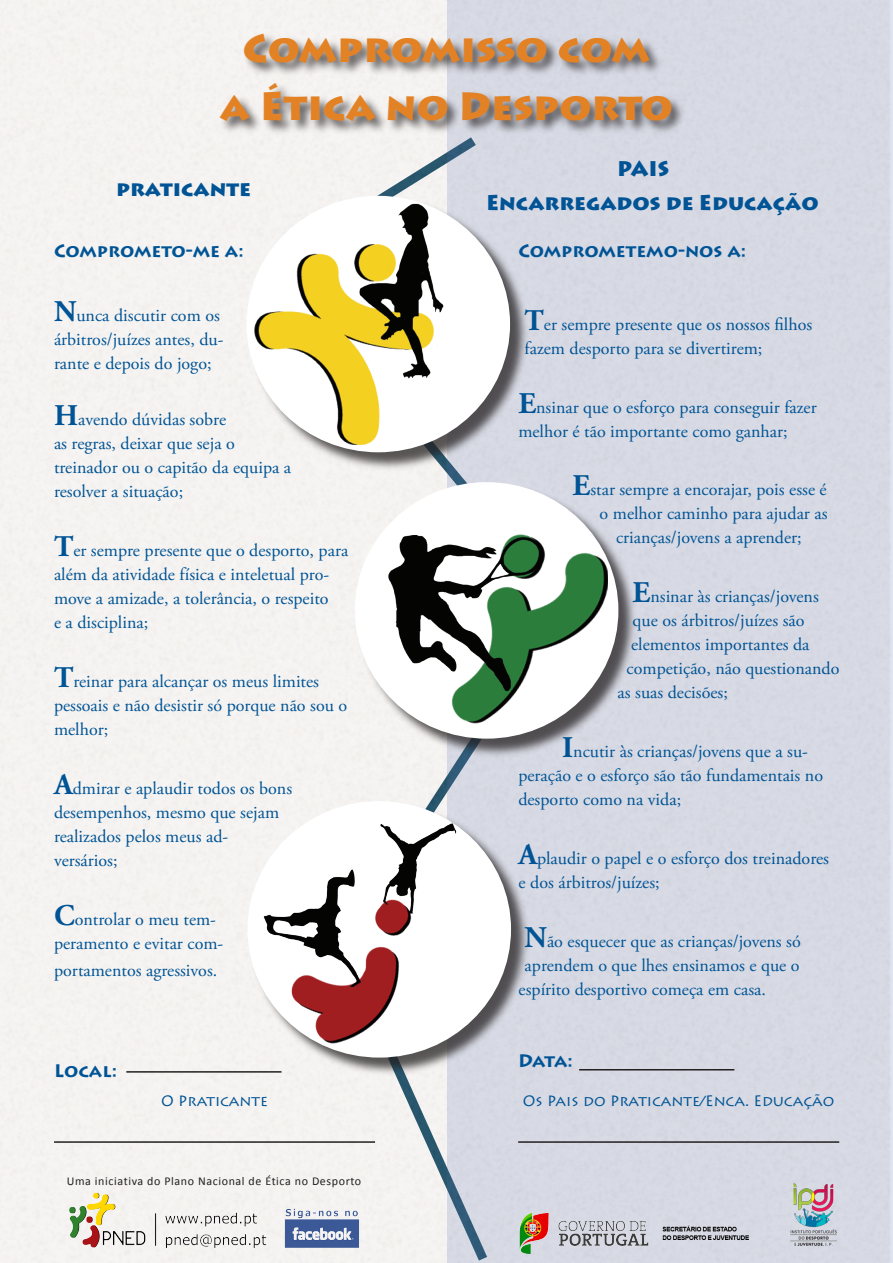
<style>
.page{position:relative;width:893px;height:1263px;background:#fff}
.page>*{position:absolute;margin:0;border:0;box-sizing:border-box;transform-origin:0 0}
.Document_Title{font:900 39px "Lithos Pro";color:#e38225}
.Head_2{font:900 21px "Lithos Pro";color:#005495}
.Body{font:18px/24px "Adobe Garamond Pro";color:#005495}
.Head_2-2{font:700 18px "Lithos Pro";color:#005495}
.Address_1{font:700 18px "Lithos Pro";letter-spacing:-.005em;color:#005495}
.Address_2{font:15px "Lithos Pro";color:#005495}
.t1{font:12px "Calibri";letter-spacing:.05em;color:#231f20}
.s1{font-weight:700;font-size:30px}
</style>
<div class="page">
<img style="left:0;top:0;width:893px;height:1263px">
<div style="left:248px;top:197px;width:282px;height:275px;background:#231f20;opacity:.75"></div>
<div style="left:246px;top:196px;width:264px;height:256px;background:#fff;border-radius:50%"></div>
<div style="left:356px;top:484px;width:283px;height:274px;background:#231f20;opacity:.75"></div>
<div style="left:355px;top:482px;width:263px;height:257px;background:#fff;border-radius:50%"></div>
<div style="left:249px;top:802px;width:282px;height:275px;background:#231f20;opacity:.75"></div>
<div style="left:247px;top:801px;width:264px;height:256px;background:#fff;border-radius:50%"></div>
<div style="left:218px;top:32px;width:469px;height:105px;background:#231f20;opacity:.75"></div>
<hr style="left:54px;top:1141px;width:321px;height:2px;background:#231f20">
<hr style="left:518px;top:1141px;width:321px;height:2px;background:#231f20">
<hr style="left:126px;top:1071px;width:155px;height:1px;background:#231f20">
<hr style="left:579px;top:1069px;width:155px;height:1px;background:#231f20">
<img style="left:789px;top:1182px;width:50px;height:66px">
<img style="left:518px;top:1210px;width:233px;height:45px">
<img style="left:67px;top:1192px;width:295px;height:58px">
<img style="left:245px;top:191px;width:201px;height:258px">
<img style="left:381px;top:526px;width:226px;height:200px">
<img style="left:263px;top:819px;width:197px;height:230px">
<p class="Document_Title" style="left:243px;top:24px;width:408px">Compromisso com</p>
<p class="Document_Title" style="left:220px;top:82px;width:455px">a Ética no Desporto</p>
<p class="Head_2" style="left:116px;top:175px;width:137px">praticante</p>
<p class="Head_2-2" style="left:54px;top:240px;width:191px">Comprometo-me a:</p>
<p class="Body" style="left:54px;top:304px;width:171px"><span class="s1">N</span>unca discutir com os árbitros/juízes antes, du&shy;rante e depois do jogo;</p>
<p class="Body" style="left:54px;top:408px;width:239px"><span class="s1">H</span>avendo dúvidas sobre<br>as regras, deixar que seja o treinador ou o capitão da equipa a resolver a situação;</p>
<p class="Body" style="left:54px;top:539px;width:296px"><span class="s1">T</span>er sempre presente que o desporto, para além da atividade física e inteletual pro&shy;move a amizade, a tolerância, o respeito<br>e a disciplina;</p>
<p class="Body" style="left:54px;top:670px;width:295px"><span class="s1">T</span>reinar para alcançar os meus limites pessoais e não desistir só porque não sou o melhor;</p>
<p class="Body" style="left:54px;top:777px;width:240px"><span class="s1">A</span>dmirar e aplaudir todos os bons desempenhos, mesmo que sejam realizados pelos meus ad&shy;versários;</p>
<p class="Body" style="left:54px;top:907px;width:171px"><span class="s1">C</span>ontrolar o meu tem&shy;peramento e evitar com-</p>
<p class="Body" style="left:54px;top:958px;width:165px">portamentos agressivos.</p>
<p class="Address_1" style="left:54px;top:1060px;width:64px">Local:</p>
<p class="Head_2" style="left:617px;top:156px;width:54px">PAIS</p>
<p class="Head_2" style="left:486px;top:190px;width:334px">Encarregados de Educação</p>
<p class="Head_2-2" style="left:518px;top:240px;width:229px">Comprometemo-nos a:</p>
<p class="Body" style="left:525px;top:313px;width:289px"><span class="s1">T</span>er sempre presente que os nossos filhos fazem desporto para se divertirem;</p>
<p class="Body" style="left:518px;top:395px;width:300px"><span class="s1">E</span>nsinar que o esforço para conseguir fazer melhor é tão importante como ganhar;</p>
<p class="Body" style="left:573px;top:478px;width:256px"><span class="s1">E</span>star sempre a encorajar, pois esse é</p>
<p class="Body" style="left:600px;top:502px;width:229px">o melhor caminho para ajudar as</p>
<p class="Body" style="left:616px;top:526px;width:187px">crianças/jovens a aprender;</p>
<p class="Body" style="left:633px;top:585px;width:188px"><span class="s1">E</span>nsinar às crianças/jovens</p>
<p class="Body" style="left:633px;top:609px;width:173px">que os árbitros/juízes são</p>
<p class="Body" style="left:631px;top:633px;width:180px">elementos importantes da</p>
<p class="Body" style="left:627px;top:657px;width:214px">competição, não questionando</p>
<p class="Body" style="left:618px;top:681px;width:112px">as suas decisões;</p>
<p class="Body" style="left:518px;top:740px;width:306px;text-indent:44px"><span class="s1">I</span>ncutir às crianças/jovens que a su&shy;peração e o esforço são tão fundamentais no desporto como na vida;</p>
<p class="Body" style="left:518px;top:847px;width:312px"><span class="s1">A</span>plaudir o papel e o esforço dos treinadores e dos árbitros/juízes;</p>
<p class="Body" style="left:525px;top:929px;width:278px"><span class="s1">N</span>ão esquecer que as crianças/jovens só</p>
<p class="Body" style="left:525px;top:953px;width:277px">aprendem o que lhes ensinamos e que o</p>
<p class="Body" style="left:519px;top:977px;width:249px">espírito desportivo começa em casa.</p>
<p class="Address_1" style="left:518px;top:1050px;width:56px">Data:</p>
<p class="Address_2" style="left:161px;top:1092px;width:109px">O Praticante</p>
<p class="Address_2" style="left:523px;top:1092px;width:313px">Os Pais do Praticante/Enca. Educação</p>
<p class="t1" style="left:67px;top:1173px;width:296px">Uma iniciativa do Plano Nacional de Ética no Desporto</p>
</div>
